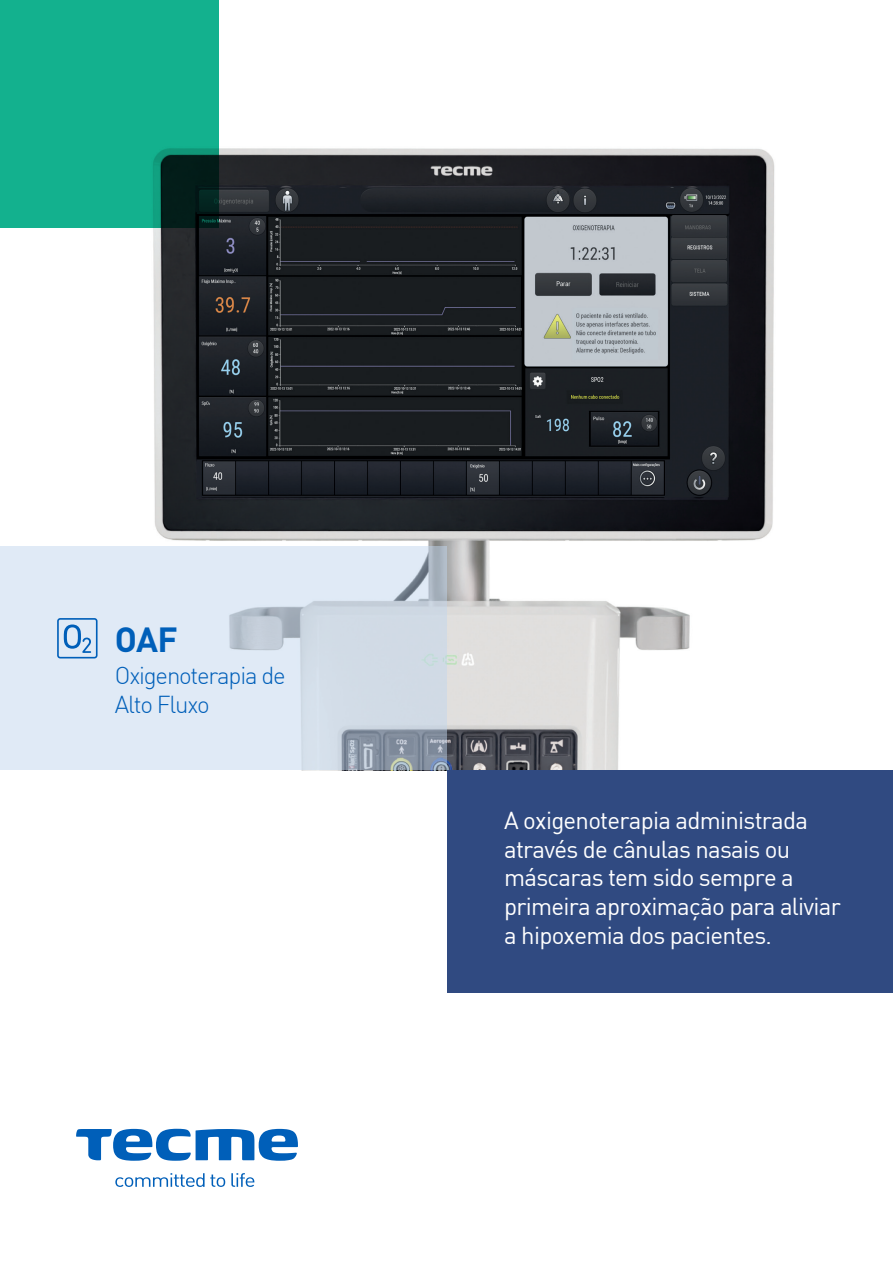
<style>
.page{position:relative;width:893px;height:1263px;background:#fff}
.page>*{position:absolute;margin:0;border:0;box-sizing:border-box;transform-origin:0 0}
.t1{font:700 34.5px "DIN";color:#005fb9}
.t2{font:24px/28.8px "DIN";letter-spacing:-.03em;color:#fff}
.t3{font:300 24px/28.5px "DIN Alternate";letter-spacing:-.05em;color:#005fb9}
</style>
<div class="page">
<svg style="left:115px;top:1173px;width:110px;height:14px"></svg>
<svg style="left:231px;top:1173px;width:23px;height:14px"></svg>
<svg style="left:76px;top:1129px;width:222px;height:32px"></svg>
<img style="left:0;top:148px;width:775px;height:622px">
<div style="left:0;top:0;width:219px;height:228px;background:#13b18e"></div>
<div style="left:447px;top:770px;width:446px;height:223px;background:#304a81"></div>
<svg style="left:0;top:547px;width:446px;height:223px;background:#d6e1ec"></svg>
<svg style="left:57px;top:618px;width:41px;height:40px;background:#a0c2e4"></svg>
<h1 class="t1" style="left:115px;top:617px;width:64px">OAF</h1>
<p class="t3" style="left:115px;top:661px;width:172px">Oxigenoterapia de<br>Alto Fluxo</p>
<p class="t2" style="left:504px;top:805px;width:338px">A oxigenoterapia administrada através de cânulas nasais ou máscaras tem sido sempre a primeira aproximação para aliviar a hipoxemia dos pacientes.</p>
</div>
